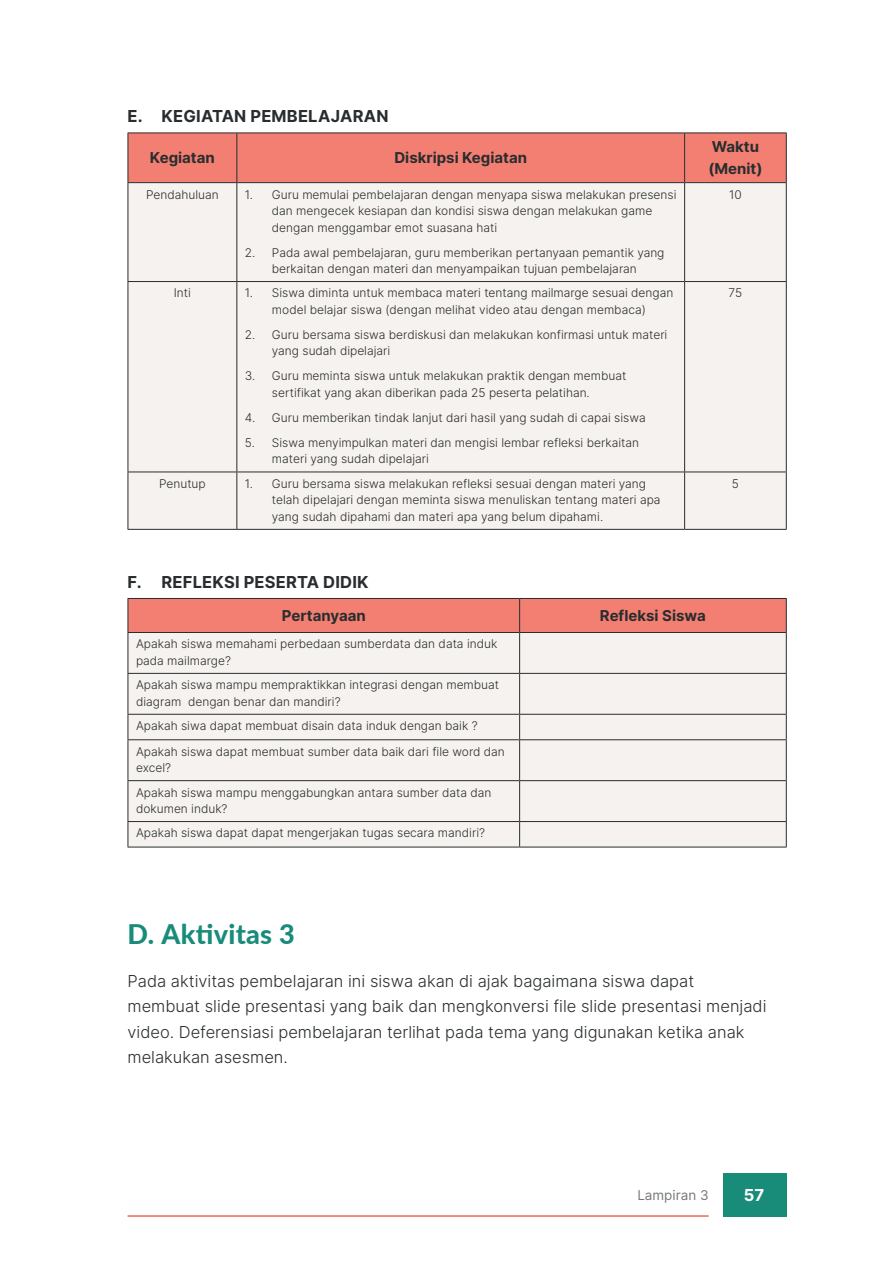
<style>
.page{position:relative;width:893px;height:1263px;background:#fff}
.page>*{position:absolute;margin:0;border:0;box-sizing:border-box;transform-origin:0 0}
.t1{font:800 27px "Lato";letter-spacing:.01em;color:#198c79}
.t2{font:300 16.5px/25.5px "Inter";color:#292d2f}
.t3{font:700 16.5px "Inter";letter-spacing:.01em;color:#292d2f}
.t4{font:700 16.5px "Inter";color:#fff}
.t5{font:700 15px/22.4px "Inter";color:#292d2f}
.t6{font:13.5px "Inter";color:#75797b}
.t7{font:300 12px/16.5px "Inter";color:#292d2f}
</style>
<div class="page">
<div style="left:129px;top:134px;width:657px;height:48px;background:#f37f72"></div>
<div style="left:129px;top:183px;width:657px;height:346px;background:#f6f2ef"></div>
<hr style="left:128px;top:183px;width:1px;height:98px;background:#292d2f">
<hr style="left:236px;top:183px;width:1px;height:98px;background:#292d2f">
<hr style="left:684px;top:183px;width:1px;height:98px;background:#292d2f">
<hr style="left:786px;top:183px;width:1px;height:98px;background:#292d2f">
<hr style="left:128px;top:133px;width:109px;height:1px;background:#292d2f">
<hr style="left:128px;top:133px;width:1px;height:49px;background:#292d2f">
<hr style="left:237px;top:133px;width:448px;height:1px;background:#292d2f">
<hr style="left:236px;top:133px;width:1px;height:49px;background:#292d2f">
<hr style="left:685px;top:133px;width:102px;height:1px;background:#292d2f">
<hr style="left:684px;top:133px;width:1px;height:49px;background:#292d2f">
<hr style="left:786px;top:133px;width:1px;height:49px;background:#292d2f">
<hr style="left:128px;top:182px;width:109px;height:1px;background:#292d2f">
<hr style="left:237px;top:182px;width:448px;height:1px;background:#292d2f">
<hr style="left:685px;top:182px;width:102px;height:1px;background:#292d2f">
<hr style="left:128px;top:281px;width:109px;height:1px;background:#292d2f">
<hr style="left:128px;top:282px;width:1px;height:190px;background:#292d2f">
<hr style="left:237px;top:281px;width:448px;height:1px;background:#292d2f">
<hr style="left:236px;top:282px;width:1px;height:190px;background:#292d2f">
<hr style="left:685px;top:281px;width:102px;height:1px;background:#292d2f">
<hr style="left:684px;top:282px;width:1px;height:190px;background:#292d2f">
<hr style="left:786px;top:282px;width:1px;height:190px;background:#292d2f">
<hr style="left:128px;top:472px;width:109px;height:1px;background:#292d2f">
<hr style="left:128px;top:472px;width:1px;height:57px;background:#292d2f">
<hr style="left:237px;top:472px;width:448px;height:1px;background:#292d2f">
<hr style="left:236px;top:472px;width:1px;height:57px;background:#292d2f">
<hr style="left:685px;top:472px;width:102px;height:1px;background:#292d2f">
<hr style="left:684px;top:472px;width:1px;height:57px;background:#292d2f">
<hr style="left:786px;top:472px;width:1px;height:57px;background:#292d2f">
<hr style="left:128px;top:529px;width:109px;height:1px;background:#292d2f">
<hr style="left:237px;top:529px;width:448px;height:1px;background:#292d2f">
<hr style="left:685px;top:529px;width:102px;height:1px;background:#292d2f">
<div style="left:129px;top:599px;width:657px;height:33px;background:#f37f72"></div>
<div style="left:129px;top:633px;width:657px;height:214px;background:#f6f2ef"></div>
<hr style="left:128px;top:598px;width:392px;height:1px;background:#292d2f">
<hr style="left:128px;top:599px;width:1px;height:33px;background:#292d2f">
<hr style="left:520px;top:598px;width:267px;height:1px;background:#292d2f">
<hr style="left:519px;top:599px;width:1px;height:33px;background:#292d2f">
<hr style="left:786px;top:599px;width:1px;height:33px;background:#292d2f">
<hr style="left:128px;top:632px;width:392px;height:1px;background:#292d2f">
<hr style="left:128px;top:633px;width:1px;height:40px;background:#292d2f">
<hr style="left:520px;top:632px;width:267px;height:1px;background:#292d2f">
<hr style="left:519px;top:633px;width:1px;height:40px;background:#292d2f">
<hr style="left:786px;top:633px;width:1px;height:40px;background:#292d2f">
<hr style="left:128px;top:673px;width:392px;height:1px;background:#292d2f">
<hr style="left:128px;top:674px;width:1px;height:40px;background:#292d2f">
<hr style="left:520px;top:673px;width:267px;height:1px;background:#292d2f">
<hr style="left:519px;top:674px;width:1px;height:40px;background:#292d2f">
<hr style="left:786px;top:674px;width:1px;height:40px;background:#292d2f">
<hr style="left:128px;top:714px;width:392px;height:1px;background:#292d2f">
<svg style="left:128px;top:715px;width:1px;height:24px"></svg>
<hr style="left:520px;top:714px;width:267px;height:1px;background:#292d2f">
<svg style="left:519px;top:715px;width:1px;height:24px"></svg>
<svg style="left:786px;top:715px;width:1px;height:24px"></svg>
<hr style="left:128px;top:739px;width:392px;height:1px;background:#292d2f">
<hr style="left:128px;top:740px;width:1px;height:40px;background:#292d2f">
<hr style="left:520px;top:739px;width:267px;height:1px;background:#292d2f">
<hr style="left:519px;top:740px;width:1px;height:40px;background:#292d2f">
<hr style="left:786px;top:740px;width:1px;height:40px;background:#292d2f">
<hr style="left:128px;top:780px;width:392px;height:1px;background:#292d2f">
<hr style="left:128px;top:781px;width:1px;height:40px;background:#292d2f">
<hr style="left:520px;top:780px;width:267px;height:1px;background:#292d2f">
<hr style="left:519px;top:781px;width:1px;height:40px;background:#292d2f">
<hr style="left:786px;top:781px;width:1px;height:40px;background:#292d2f">
<hr style="left:128px;top:821px;width:392px;height:1px;background:#292d2f">
<svg style="left:128px;top:822px;width:1px;height:25px"></svg>
<hr style="left:520px;top:821px;width:267px;height:1px;background:#292d2f">
<svg style="left:519px;top:822px;width:1px;height:25px"></svg>
<svg style="left:786px;top:822px;width:1px;height:25px"></svg>
<hr style="left:128px;top:847px;width:392px;height:1px;background:#292d2f">
<hr style="left:520px;top:847px;width:267px;height:1px;background:#292d2f">
<div style="left:723px;top:1173px;width:64px;height:44px;background:#198c79"></div>
<hr style="left:128px;top:1215px;width:581px;height:2px;background:#f26656">
<h2 class="t3" style="left:128px;top:104px;width:262px">E. KEGIATAN PEMBELAJARAN</h2>
<p class="t5" style="left:150px;top:146px;width:66px">Kegiatan</p>
<p class="t5" style="left:394px;top:146px;width:134px">Diskripsi Kegiatan</p>
<p class="t5" style="left:708px;top:135px;width:56px">Waktu (Menit)</p>
<p class="t7" style="left:146px;top:186px;width:74px">Pendahuluan</p>
<p class="t7" style="left:272px;top:186px;width:406px;text-indent:-27px">1. Guru memulai pembelajaran dengan menyapa siswa melakukan presensi dan mengecek kesiapan dan kondisi siswa dengan melakukan game dengan menggambar emot suasana hati</p>
<p class="t7" style="left:245px;top:244px;width:421px;text-align:center">2. Pada awal pembelajaran, guru memberikan pertanyaan pemantik yang berkaitan dengan materi dan menyampaikan tujuan pembelajaran</p>
<p class="t7" style="left:729px;top:186px;width:14px">10</p>
<p class="t7" style="left:174px;top:285px;width:19px">Inti</p>
<p class="t7" style="left:245px;top:285px;width:430px;text-align:center">1. Siswa diminta untuk membaca materi tentang mailmarge sesuai dengan model belajar siswa (dengan melihat video atau dengan membaca)</p>
<p class="t7" style="left:272px;top:326px;width:397px;text-indent:-27px">2. Guru bersama siswa berdiskusi dan melakukan konfirmasi untuk materi yang sudah dipelajari</p>
<p class="t7" style="left:272px;top:368px;width:356px;text-indent:-27px">3. Guru meminta siswa untuk melakukan praktik dengan membuat sertifikat yang akan diberikan pada 25 peserta pelatihan.</p>
<p class="t7" style="left:245px;top:409px;width:402px">4. Guru memberikan tindak lanjut dari hasil yang sudah di capai siswa</p>
<p class="t7" style="left:272px;top:434px;width:369px;text-indent:-27px">5. Siswa menyimpulkan materi dan mengisi lembar refleksi berkaitan materi yang sudah dipelajari</p>
<p class="t7" style="left:729px;top:285px;width:15px">75</p>
<p class="t7" style="left:159px;top:475px;width:48px">Penutup</p>
<p class="t7" style="left:272px;top:475px;width:390px;text-indent:-27px">1. Guru bersama siswa melakukan refleksi sesuai dengan materi yang telah dipelajari dengan meminta siswa menuliskan tentang materi apa yang sudah dipahami dan materi apa yang belum dipahami.</p>
<p class="t7" style="left:732px;top:475px;width:9px">5</p>
<h2 class="t3" style="left:128px;top:569px;width:242px">F. REFLEKSI PESERTA DIDIK</h2>
<p class="t5" style="left:282px;top:603px;width:85px">Pertanyaan</p>
<p class="t5" style="left:600px;top:603px;width:108px">Refleksi Siswa</p>
<p class="t7" style="left:136px;top:636px;width:363px">Apakah siswa memahami perbedaan sumberdata dan data induk pada mailmarge?</p>
<p class="t7" style="left:136px;top:676px;width:365px">Apakah siswa mampu mempraktikkan integrasi dengan membuat diagram dengan benar dan mandiri?</p>
<p class="t7" style="left:136px;top:713px;width:370px;line-height:25.5px">Apakah siwa dapat membuat disain data induk dengan baik ?<br>Apakah siswa dapat membuat sumber data baik dari file word dan</p>
<p class="t7" style="left:136px;top:755px;width:357px;line-height:24.5px">excel?<br>Apakah siswa mampu menggabungkan antara sumber data dan</p>
<p class="t7" style="left:136px;top:796px;width:351px;line-height:24.5px">dokumen induk?<br>Apakah siswa dapat dapat mengerjakan tugas secara mandiri?</p>
<h1 class="t1" style="left:128px;top:914px;width:169px">D. Aktivitas 3</h1>
<p class="t2" style="left:128px;top:968px;width:640px">Pada aktivitas pembelajaran ini siswa akan di ajak bagaimana siswa dapat membuat slide presentasi yang baik dan mengkonversi file slide presentasi menjadi video. Deferensiasi pembelajaran terlihat pada tema yang digunakan ketika anak melakukan asesmen.</p>
<p class="t6" style="left:637px;top:1186px;width:73px">Lampiran 3</p>
<h2 class="t4" style="left:744px;top:1183px;width:22px">57</h2>
</div>
